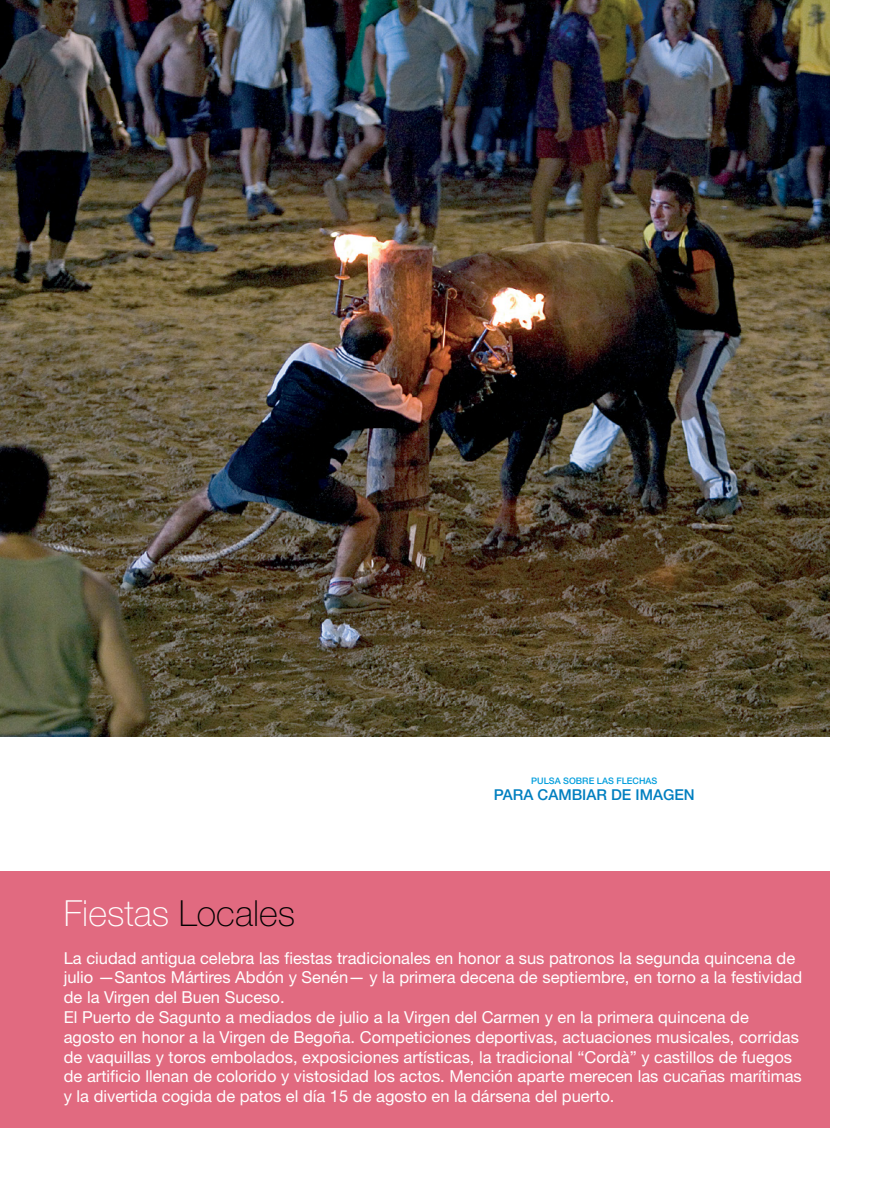
<style>
.page{position:relative;width:893px;height:1191px;background:#fff}
.page>*{position:absolute;margin:0;border:0;box-sizing:border-box;transform-origin:0 0}
.t1{font:100 36px "Helvetica Neue";color:#fff}
.t2{font:16.5px/19.8px "Helvetica Neue";color:#fff}
.t3{font:500 15px "Helvetica Neue";color:#007fc0}
.t4{font:500 9px "Helvetica Neue";color:#009ddc}
.s1{color:#000}
</style>
<div class="page">
<img style="left:0;top:0;width:829px;height:737px">
<div style="left:0;top:871px;width:829px;height:256px;background:#e16a80"></div>
<h1 class="t1" style="left:64px;top:892px;width:233px">Fiestas <span class="s1">Locales</span></h1>
<p class="t4" style="left:531px;top:775px;width:128px">PULSA SOBRE LAS FLECHAS</p>
<p class="t3" style="left:494px;top:786px;width:202px">PARA CAMBIAR DE IMAGEN</p>
<p class="t2" style="left:64px;top:947px;width:740px">La ciudad antigua celebra las fiestas tradicionales en honor a sus patronos la segunda quincena de julio —Santos Mártires Abdón y Senén— y la primera decena de septiembre, en torno a la festividad de la Virgen del Buen Suceso.<br>El Puerto de Sagunto a mediados de julio a la Virgen del Carmen y en la primera quincena de agosto en honor a la Virgen de Begoña. Competiciones deportivas, actuaciones musicales, corridas de vaquillas y toros embolados, exposiciones artísticas, la tradicional “Cordà” y castillos de fuegos de artificio llenan de colorido y vistosidad los actos. Mención aparte merecen las cucañas marítimas y la divertida cogida de patos el día 15 de agosto en la dársena del puerto.</p>
</div>
